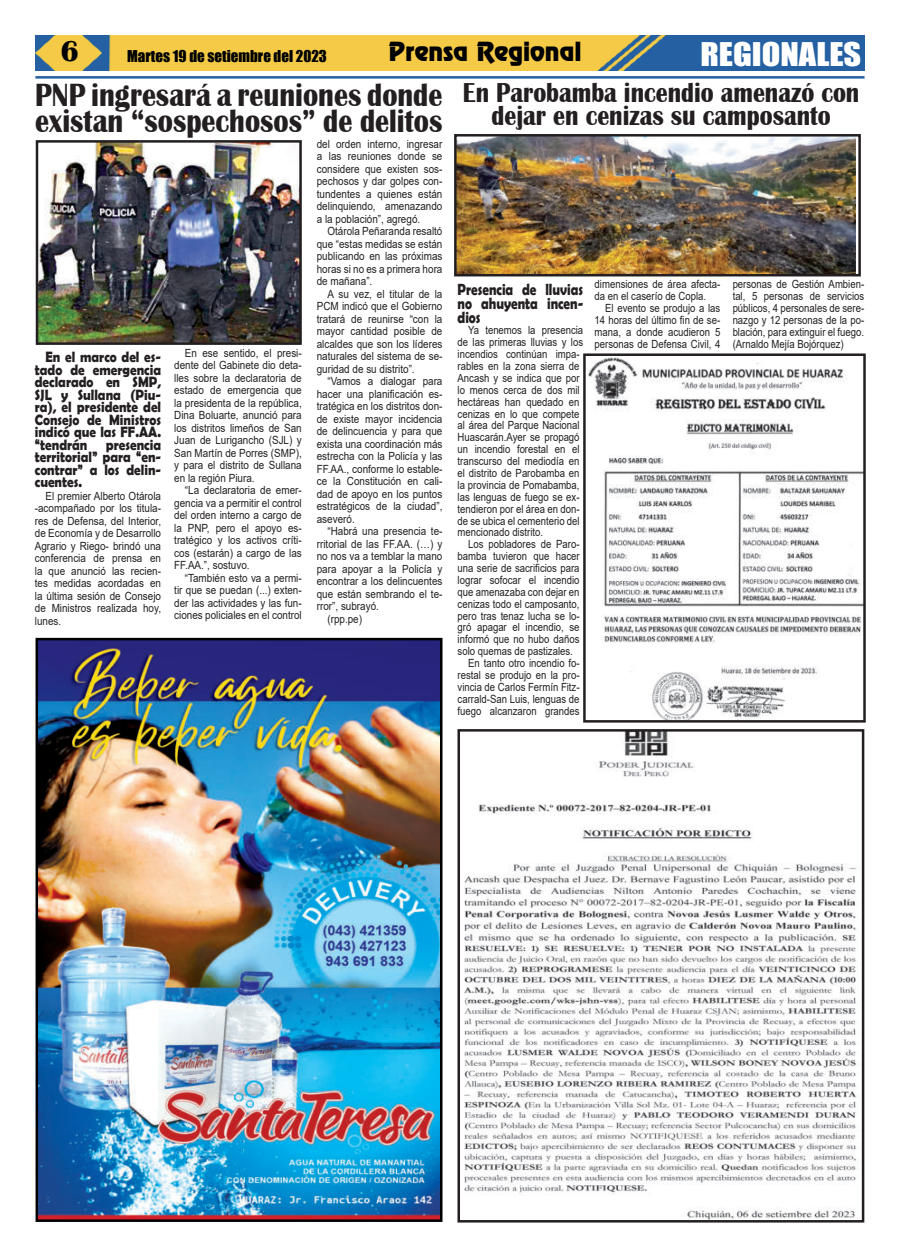
<style>
.page{position:relative;width:900px;height:1258px;background:#fff}
.page>*{position:absolute;margin:0;border:0;box-sizing:border-box;transform-origin:0 0}
.t1{font:700 33.12px/26.2px "Britannic";color:#231f20;scale:.85 1}
.t2{font:30px "Impact";color:#fff;scale:1.14 1}
.t3{font:700 30px "Britannic";color:#000}
.t4{font:700 28.12px/22.5px "Britannic";color:#231f20;text-align:center;scale:.85 1}
.t5{font:23.75px "Renfrew Normal";color:#000}
.t6{font:700 16.25px/13.8px "Berlin Sans FB Demi";color:#231f20;text-align:justify;scale:.81 1}
.t7{font:700 15px/12.5px "Berlin Sans FB Demi";color:#231f20;text-align:justify;scale:.88 1}
.t8{font:15px "Impact";color:#000}
.t9{font:11.25px/12.5px "Arial";color:#231f20;text-align:justify;scale:.88 1}
.t10{font:11.25px/11.9px "Arial";color:#231f20;scale:.85 1}
</style>
<div class="page">
<img style="left:35px;top:35px;width:830px;height:36px">
<hr style="left:35px;top:76px;width:830px;height:3px;background:#2361a2">
<img style="left:40px;top:144px;width:258px;height:197px">
<div style="left:36px;top:140px;width:266px;height:205px;border:3px solid #231f20"></div>
<img style="left:40px;top:642px;width:399px;height:576px">
<div style="left:36px;top:638px;width:407px;height:584px;border:3px solid #000"></div>
<img style="left:464px;top:733px;width:396px;height:485px">
<div style="left:458px;top:729px;width:406px;height:493px;border:3px solid #231f20"></div>
<img style="left:588px;top:357px;width:274px;height:362px">
<div style="left:583px;top:353px;width:283px;height:370px;border:3px solid #231f20"></div>
<img style="left:458px;top:138px;width:398px;height:134px">
<div style="left:454px;top:134px;width:407px;height:142px;border:3px solid #231f20"></div>
<h2 class="t3" style="left:61px;top:36px;width:20px">6</h2>
<h3 class="t8" style="left:127px;top:48px;width:201px">Martes 19 de setiembre del 2023</h3>
<h3 class="t5" style="left:389px;top:41px;width:194px">Prensa Regional</h3>
<h2 class="t2" style="left:700px;top:38px;width:143px">REGIONALES</h2>
<h1 class="t1" style="left:35px;top:81px;width:481px">PNP ingresará a reuniones donde existan “sospechosos” de delitos</h1>
<p class="t9" style="left:317px;top:139px;width:144px">del orden interno, ingresar a las reuniones donde se considere que existen sos&shy;pechosos y dar golpes con&shy;tundentes a quienes están delinquiendo, amenazando a la población”, agregó.</p>
<p class="t9" style="left:317px;top:226px;width:144px;text-indent:11px">Otárola Peñaranda resaltó que “estas medidas se están publicando en las próximas horas si no es a primera hora de mañana”.</p>
<p class="t9" style="left:317px;top:289px;width:144px;text-indent:11px">A su vez, el titular de la PCM indicó que el Gobierno tratará de reunirse “con la mayor cantidad posible de alcaldes que son los líderes naturales del sistema de se&shy;guridad de su distrito”.</p>
<p class="t9" style="left:317px;top:376px;width:144px;text-indent:11px">“Vamos a dialogar para hacer una planificación es&shy;tratégica en los distritos don&shy;de existe mayor incidencia de delincuencia y para que exista una coordinación más estrecha con la Policía y las FF.AA., conforme lo estable&shy;ce la Constitución en cali&shy;dad de apoyo en los puntos estratégicos de la ciudad”, aseveró.</p>
<p class="t9" style="left:327px;top:526px;width:132px">“Habrá una presencia te-</p>
<p class="t9" style="left:317px;top:539px;width:144px">rritorial de las FF.AA. (…) y</p>
<p class="t9" style="left:317px;top:551px;width:144px">no nos va a temblar la mano</p>
<p class="t9" style="left:317px;top:564px;width:144px">para apoyar a la Policía y</p>
<p class="t9" style="left:317px;top:576px;width:144px">encontrar a los delincuentes</p>
<p class="t9" style="left:317px;top:589px;width:144px">que están sembrando el te-</p>
<p class="t9" style="left:317px;top:601px;width:72px">rror”, subrayó.</p>
<p class="t9" style="left:327px;top:614px;width:41px">(rpp.pe)</p>
<h3 class="t4" style="left:463px;top:81px;width:468px">En Parobamba incendio amenazó con dejar en cenizas su camposanto</h3>
<p class="t10" style="left:595px;top:279px;width:149px">dimensiones de área afecta&shy;da en el caserío de Copla.</p>
<p class="t10" style="left:595px;top:303px;width:149px;text-align:justify;text-indent:11px">El evento se produjo a las 14 horas del último fin de se&shy;mana, a donde acudieron 5 personas de Defensa Civil, 4</p>
<p class="t10" style="left:733px;top:280px;width:156px;text-align:justify">personas de Gestión Ambien&shy;tal, 5 personas de servicios públicos, 4 personales de sere&shy;nazgo y 12 personas de la po&shy;blación, para extinguir el fuego. (Arnaldo Mejía Bojórquez)</p>
<h3 class="t6" style="left:458px;top:283px;width:157px">Presencia de lluvias no ahuyenta incen&shy;dios</h3>
<p class="t10" style="left:458px;top:326px;width:149px;text-indent:11px">Ya tenemos la presencia de las primeras lluvias y los incendios continúan impa&shy;rables en la zona sierra de<br>Ancash y se indica que por lo menos cerca de dos mil hectáreas han quedado en cenizas en lo que compete al área del Parque Nacional<br>Huascarán.Ayer se propagó un incendio forestal en el transcurso del mediodía en el distrito de Parobamba en la provincia de Pomabamba, las lenguas de fuego se ex&shy;tendieron por el área en don&shy;de se ubica el cementerio del mencionado distrito.</p>
<p class="t10" style="left:468px;top:539px;width:133px">Los pobladores de Paro-</p>
<p class="t10" style="left:458px;top:551px;width:145px">bamba tuvieron que hacer</p>
<p class="t10" style="left:458px;top:562px;width:145px">una serie de sacrificios para</p>
<p class="t10" style="left:458px;top:575px;width:145px">lograr sofocar el incendio</p>
<p class="t10" style="left:458px;top:587px;width:145px">que amenazaba con dejar en</p>
<p class="t10" style="left:458px;top:599px;width:145px">cenizas todo el camposanto,</p>
<p class="t10" style="left:458px;top:611px;width:145px">pero tras tenaz lucha se lo-</p>
<p class="t10" style="left:458px;top:623px;width:145px">gró apagar el incendio, se</p>
<p class="t10" style="left:458px;top:634px;width:145px">informó que no hubo daños</p>
<p class="t10" style="left:458px;top:646px;width:137px">solo quemas de pastizales.</p>
<p class="t10" style="left:468px;top:658px;width:133px">En tanto otro incendio fo-</p>
<p class="t10" style="left:458px;top:670px;width:145px">restal se produjo en la pro-</p>
<p class="t10" style="left:458px;top:682px;width:145px">vincia de Carlos Fermín Fitz-</p>
<p class="t10" style="left:458px;top:694px;width:145px">carrald-San Luis, lenguas de</p>
<p class="t10" style="left:458px;top:706px;width:145px">fuego alcanzaron grandes</p>
<p class="t9" style="left:174px;top:347px;width:146px;text-indent:11px">En ese sentido, el presi&shy;dente del Gabinete dio deta&shy;lles sobre la declaratoria de estado de emergencia que la presidenta de la república, Dina Boluarte, anunció para los distritos limeños de San Juan de Lurigancho (SJL) y San Martín de Porres (SMP), y para el distrito de Sullana en la región Piura.</p>
<p class="t9" style="left:174px;top:485px;width:146px;text-indent:11px">“La declaratoria de emer&shy;gencia va a permitir el control del orden interno a cargo de la PNP, pero el apoyo es&shy;tratégico y los activos críti&shy;cos (estarán) a cargo de las FF.AA.”, sostuvo.</p>
<p class="t9" style="left:174px;top:572px;width:146px;text-indent:11px">“También esto va a permi&shy;tir que se puedan (...) exten&shy;der las actividades y las fun&shy;ciones policiales en el control</p>
<h3 class="t7" style="left:35px;top:352px;width:145px;text-indent:11px">En el marco del es&shy;tado de emergencia declarado en SMP, SJL y Sullana (Piu&shy;ra), el presidente del Consejo de Ministros indicó que las FF.AA. “tendrán presencia territorial” para “en&shy;contrar” a los delin&shy;cuentes.</h3>
<p class="t9" style="left:35px;top:491px;width:145px;text-indent:11px">El premier Alberto Otárola -acompañado por los titula&shy;res de Defensa, del Interior, de Economía y de Desarrollo Agrario y Riego- brindó una conferencia de prensa en la que anunció las recien&shy;tes medidas acordadas en la última sesión de Consejo de Ministros realizada hoy, lunes.</p>
</div>
